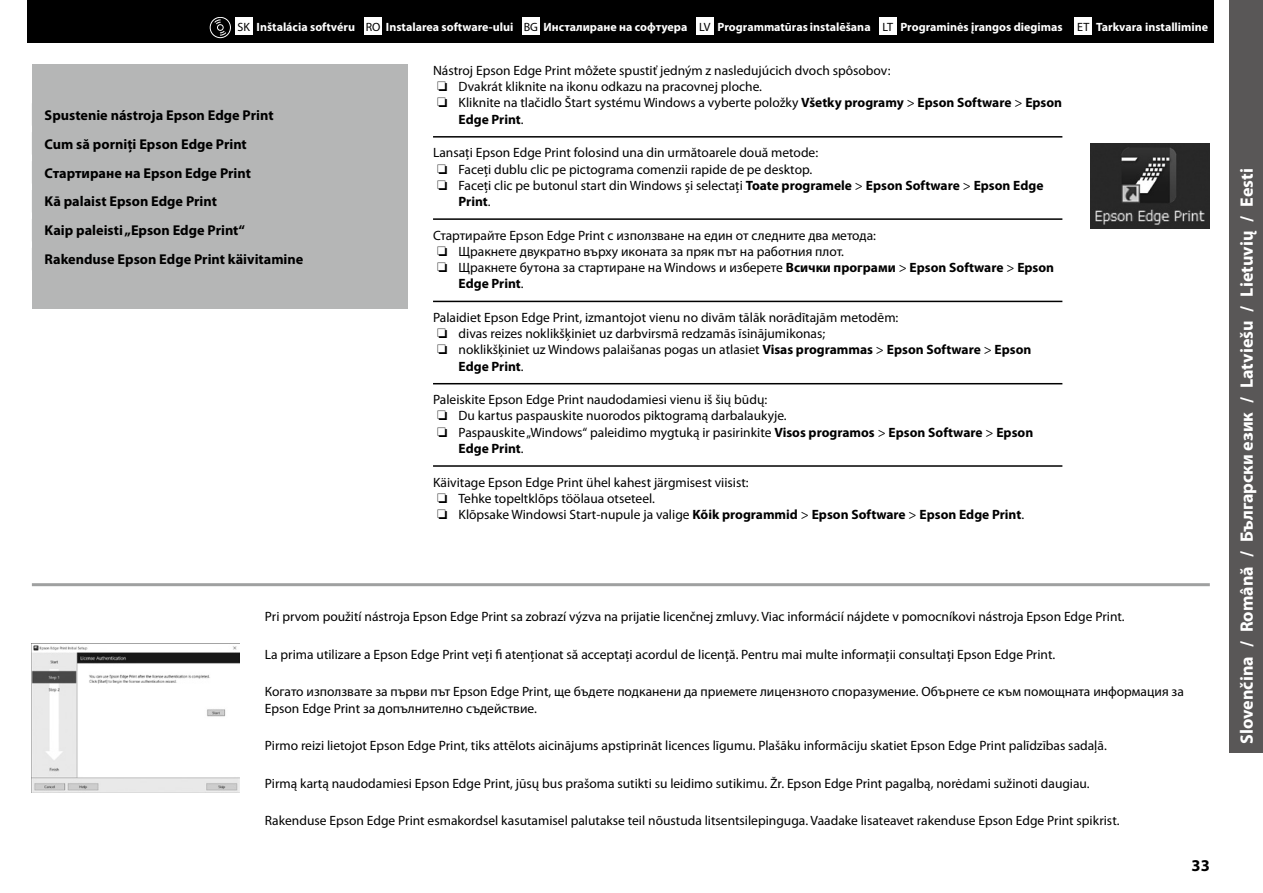
<style>
.page{position:relative;width:1263px;height:893px;background:#fff}
.page>*{position:absolute;margin:0;border:0;box-sizing:border-box;transform-origin:0 0}
.t1{font:700 18px "Myriad Pro";color:#fff}
.t2{font:700 16.5px "Myriad Pro";color:#000}
.t3{font:700 14.25px/29px "Myriad Pro";color:#000}
.t4{font:13.5px/16.2px "Myriad Pro";color:#000}
.t5{font:700 13.5px "Myriad Pro";color:#000}
.t6{font:700 12px "Myriad Pro";color:#fff}
.s1{font-weight:400;color:#000}
.s2{font-weight:700}
.s3{font-weight:400}
</style>
<div class="page">
<div style="left:1229px;top:0;width:34px;height:753px;background:#595757"></div>
<div style="left:28px;top:0;width:1186px;height:43px;background:#000"></div>
<img style="left:1090px;top:144px;width:120px;height:84px">
<img style="left:32px;top:643px;width:207px;height:149px">
<div style="left:32px;top:64px;width:375px;height:244px;background:#b5b6b6"></div>
<hr style="left:433px;top:136px;width:629px;height:2px;background:#000">
<hr style="left:433px;top:218px;width:629px;height:2px;background:#000">
<hr style="left:433px;top:301px;width:629px;height:1px;background:#000">
<hr style="left:433px;top:383px;width:629px;height:1px;background:#000">
<hr style="left:433px;top:465px;width:629px;height:2px;background:#000">
<svg style="left:210px;top:17px;width:21px;height:21px"></svg>
<svg style="left:210px;top:17px;width:20px;height:21px"></svg>
<div style="left:210px;top:17px;width:21px;height:21px;border:1px solid #fff;border-radius:50%"></div>
<svg style="left:214px;top:19px;width:13px;height:17px"></svg>
<div style="left:235px;top:17px;width:17px;height:17px;background:#fff"></div>
<div style="left:879px;top:17px;width:17px;height:17px;background:#fff"></div>
<div style="left:1075px;top:17px;width:17px;height:17px;background:#fff"></div>
<div style="left:365px;top:17px;width:17px;height:17px;background:#fff"></div>
<div style="left:522px;top:17px;width:17px;height:17px;background:#fff"></div>
<div style="left:696px;top:17px;width:17px;height:17px;background:#fff"></div>
<hr style="left:32px;top:583px;width:1178px;height:3px;background:#9fa0a0">
<p class="t6" style="left:238px;top:19px;width:972px"><span class="s1">SK</span> Inštalácia softvéru <span class="s1">RO</span> Instalarea software-ului <span class="s1">BG</span> Инсталиране на софтуера <span class="s1">LV</span> Programmatūras instalēšana <span class="s1">LT</span> Programinės įrangos diegimas <span class="s1">ET</span> Tarkvara installimine</p>
<p class="t3" style="left:45px;top:100px;width:260px">Spustenie nástroja Epson Edge Print Cum să porniți Epson Edge Print Стартиране на Epson Edge Print<br>Kā palaist Epson Edge Print<br>Kaip paleisti „Epson Edge Print“ Rakenduse Epson Edge Print käivitamine</p>
<p class="t4" style="left:433px;top:62px;width:459px">Nástroj Epson Edge Print môžete spustiť jedným z nasledujúcich dvoch spôsobov:</p>
<p class="t4" style="left:437px;top:78px;width:326px">❏ Dvakrát kliknite na ikonu odkazu na pracovnej ploche.</p>
<p class="t4" style="left:437px;top:95px;width:626px">❏ Kliknite na tlačidlo Štart systému Windows a vyberte položky <span class="s2">Všetky programy</span> &gt; <span class="s2">Epson Software</span> &gt; <span class="s2">Epson</span></p>
<p class="t5" style="left:459px;top:110px;width:67px">Edge Print<span class="s3">.</span></p>
<p class="t4" style="left:433px;top:145px;width:387px">Lansați Epson Edge Print folosind una din următoarele două metode:</p>
<p class="t4" style="left:437px;top:161px;width:376px">❏ Faceţi dublu clic pe pictograma comenzii rapide de pe desktop.</p>
<p class="t4" style="left:437px;top:177px;width:608px">❏ Faceți clic pe butonul start din Windows și selectați <span class="s2">Toate programele</span> &gt; <span class="s2">Epson Software</span> &gt; <span class="s2">Epson Edge</span></p>
<p class="t5" style="left:459px;top:193px;width:34px">Print<span class="s3">.</span></p>
<p class="t4" style="left:433px;top:227px;width:444px">Стартирайте Epson Edge Print с използване на един от следните два метода:</p>
<p class="t4" style="left:437px;top:243px;width:408px">❏ Щракнете двукратно върху иконата за пряк път на работния плот.</p>
<p class="t4" style="left:437px;top:259px;width:618px">❏ Щракнете бутона за стартиране на Windows и изберете <span class="s2">Всички програми</span> &gt; <span class="s2">Epson Software</span> &gt; <span class="s2">Epson</span></p>
<p class="t5" style="left:459px;top:275px;width:67px">Edge Print<span class="s3">.</span></p>
<p class="t4" style="left:433px;top:309px;width:467px">Palaidiet Epson Edge Print, izmantojot vienu no divām tālāk norādītajām metodēm:</p>
<p class="t4" style="left:437px;top:325px;width:389px">❏ divas reizes noklikšķiniet uz darbvirsmā redzamās īsinājumikonas;</p>
<p class="t4" style="left:437px;top:341px;width:596px">❏ noklikšķiniet uz Windows palaišanas pogas un atlasiet <span class="s2">Visas programmas</span> &gt; <span class="s2">Epson Software</span> &gt; <span class="s2">Epson</span></p>
<p class="t5" style="left:459px;top:357px;width:67px">Edge Print<span class="s3">.</span></p>
<p class="t4" style="left:433px;top:391px;width:336px">Paleiskite Epson Edge Print naudodamiesi vienu iš šių būdų:</p>
<p class="t4" style="left:437px;top:408px;width:351px">❏ Du kartus paspauskite nuorodos piktogramą darbalaukyje.</p>
<p class="t4" style="left:437px;top:424px;width:597px">❏ Paspauskite „Windows“ paleidimo mygtuką ir pasirinkite <span class="s2">Visos programos</span> &gt; <span class="s2">Epson Software</span> &gt; <span class="s2">Epson</span></p>
<p class="t5" style="left:459px;top:439px;width:67px">Edge Print<span class="s3">.</span></p>
<p class="t4" style="left:437px;top:474px;width:588px;text-indent:-4px">Käivitage Epson Edge Print ühel kahest järgmisest viisist:<br>❏ Tehke topeltklõps töölaua otseteel.<br>❏ Klõpsake Windowsi Start-nupule ja valige <span class="s2">Kõik programmid</span> &gt; <span class="s2">Epson Software</span> &gt; <span class="s2">Epson Edge Print</span>.</p>
<p class="t4" style="left:265px;top:609px;width:861px">Pri prvom použití nástroja Epson Edge Print sa zobrazí výzva na prijatie licenčnej zmluvy. Viac informácií nájdete v pomocníkovi nástroja Epson Edge Print.</p>
<p class="t4" style="left:265px;top:646px;width:792px">La prima utilizare a Epson Edge Print veți fi atenționat să acceptați acordul de licență. Pentru mai multe informații consultați Epson Edge Print.</p>
<p class="t4" style="left:265px;top:683px;width:920px">Когато използвате за първи път Epson Edge Print, ще бъдете подканени да приемете лицензното споразумение. Обърнете се към помощната информация за<br>Epson Edge Print за допълнително съдействие.</p>
<p class="t4" style="left:265px;top:737px;width:843px">Pirmo reizi lietojot Epson Edge Print, tiks attēlots aicinājums apstiprināt licences līgumu. Plašāku informāciju skatiet Epson Edge Print palīdzības sadaļā.</p>
<p class="t4" style="left:265px;top:775px;width:826px">Pirmą kartą naudodamiesi Epson Edge Print, jūsų bus prašoma sutikti su leidimo sutikimu. Žr. Epson Edge Print pagalbą, norėdami sužinoti daugiau.</p>
<p class="t4" style="left:265px;top:812px;width:856px">Rakenduse Epson Edge Print esmakordsel kasutamisel palutakse teil nõustuda litsentsilepinguga. Vaadake lisateavet rakenduse Epson Edge Print spikrist.</p>
<p class="t2" style="left:1191px;top:854px;width:20px">33</p>
<h1 class="t1" style="left:1235px;top:744px;width:577px;rotate:-90deg">Slovenčina / Română / Български език / Latviešu / Lietuvių / Eesti</h1>
</div>
